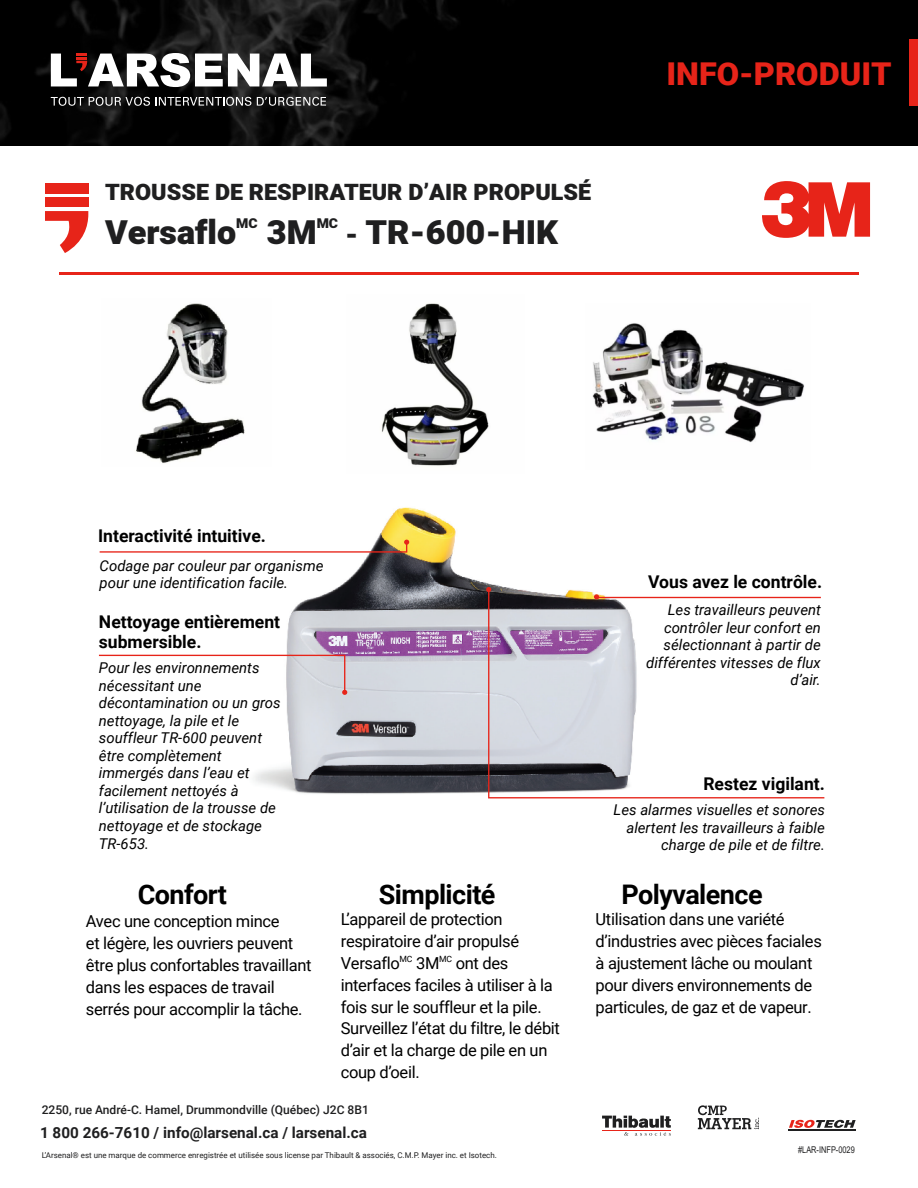
<style>
.page{position:relative;width:918px;height:1188px;background:#fff}
.page>*{position:absolute;margin:0;border:0;box-sizing:border-box;transform-origin:0 0}
.t1{font:900 33px "Heebo";color:#1f1f20}
.t2{font:900 31.5px "Roboto";color:#e72419}
.t3{font:700 27px "Roboto";letter-spacing:-.02em;color:#000}
.t4{font:900 22.5px "Heebo";color:#1f1f20}
.t5{font:700 17.55px/19.5px "Roboto";color:#000}
.t6{font:16.5px/21.9px "Roboto";letter-spacing:-.02em;color:#000}
.t7{font:700 15.3px "Roboto";color:#1f1f20}
.t8{font:italic 14.85px/17.5px "Roboto";color:#000}
.t9{font:900 13.5px "Heebo";color:#1f1f20}
.t10{font:500 12px "Roboto";color:#1f1f20}
.t11{font:9.3px "Arial";color:#1f1f20;scale:.8 1}
.t12{font:7.95px "Roboto";color:#1f1f20}
.s1{font-size:27px}
</style>
<div class="page">
<svg style="left:789px;top:1120px;width:67px;height:8px"></svg>
<hr style="left:788px;top:1129px;width:68px;height:2px;background:#1f1f20">
<svg style="left:698px;top:1105px;width:61px;height:24px"></svg>
<svg style="left:602px;top:1116px;width:69px;height:20px"></svg>
<img style="left:227px;top:507px;width:464px;height:292px">
<svg style="left:100px;top:540px;width:309px;height:13px"></svg>
<svg style="left:99px;top:655px;width:248px;height:40px"></svg>
<svg style="left:486px;top:587px;width:338px;height:211px"></svg>
<svg style="left:594px;top:594px;width:227px;height:5px"></svg>
<img style="left:381px;top:303px;width:108px;height:163px">
<img style="left:592px;top:323px;width:212px;height:120px">
<img style="left:136px;top:303px;width:109px;height:160px">
<hr style="left:59px;top:272px;width:800px;height:3px;background:#e72419">
<svg style="left:45px;top:211px;width:43px;height:42px"></svg>
<div style="left:45px;top:183px;width:43px;height:10px;background:#e72419"></div>
<div style="left:45px;top:197px;width:43px;height:10px;background:#e72419"></div>
<svg style="left:762px;top:181px;width:108px;height:57px"></svg>
<div style="left:0;top:0;width:918px;height:145px;background:#000"></div>
<div style="left:909px;top:40px;width:9px;height:66px;background:#e72419"></div>
<svg style="left:51px;top:53px;width:276px;height:34px"></svg>
<svg style="left:51px;top:97px;width:200px;height:9px"></svg>
<svg style="left:257px;top:97px;width:69px;height:9px"></svg>
<h3 class="t4" style="left:105px;top:177px;width:488px">TROUSSE DE RESPIRATEUR D’AIR PROPULSÉ</h3>
<h1 class="t1" style="left:105px;top:210px;width:133px">Versaflo</h1>
<p class="t9" style="left:236px;top:214px;width:23px">MC</p>
<h1 class="t1" style="left:267px;top:210px;width:51px">3M</h1>
<p class="t9" style="left:317px;top:214px;width:23px">MC</p>
<h1 class="t1" style="left:345px;top:210px;width:215px"><span class="s1">-</span> TR-600-HIK</h1>
<h2 class="t2" style="left:666px;top:52px;width:227px">INFO-PRODUIT</h2>
<p class="t5" style="left:98px;top:525px;width:169px">Interactivité intuitive.</p>
<p class="t8" style="left:100px;top:556px;width:225px">Codage par couleur par organisme pour une identification facile.</p>
<p class="t5" style="left:648px;top:571px;width:176px">Vous avez le contrôle.</p>
<p class="t5" style="left:99px;top:612px;width:183px">Nettoyage entièrement submersible.</p>
<p class="t8" style="left:646px;top:601px;width:176px;text-align:right">Les travailleurs peuvent contrôler leur confort en sélectionnant à partir de différentes vitesses de flux d’air.</p>
<p class="t8" style="left:99px;top:658px;width:183px">Pour les environnements nécessitant une décontamination ou un gros nettoyage, la pile et le souffleur TR-600 peuvent être complètement immergés dans l’eau et facilement nettoyés à l’utilisation de la trousse de nettoyage et de stockage<br>TR-653.</p>
<p class="t5" style="left:703px;top:774px;width:123px">Restez vigilant.</p>
<p class="t8" style="left:614px;top:801px;width:213px;text-align:right">Les alarmes visuelles et sonores alertent les travailleurs à faible charge de pile et de filtre.</p>
<h3 class="t3" style="left:138px;top:875px;width:91px">Confort</h3>
<p class="t6" style="left:86px;top:910px;width:227px">Avec une conception mince<br>et légère, les ouvriers peuvent être plus confortables travaillant dans les espaces de travail serrés pour accomplir la tâche.</p>
<h3 class="t3" style="left:379px;top:875px;width:118px">Simplicité</h3>
<p class="t6" style="left:341px;top:908px;width:221px">L’appareil de protection respiratoire d’air propulsé<br>Versaflo<sup>MC</sup> 3M<sup>MC</sup> ont des interfaces faciles à utiliser à la fois sur le souffleur et la pile.<br>Surveillez l’état du filtre, le débit d’air et la charge de pile en un coup d’oeil.</p>
<p class="t10" style="left:42px;top:1101px;width:329px">2250, rue André-C. Hamel, Drummondville (Québec) J2C 8B1</p>
<p class="t7" style="left:40px;top:1122px;width:328px">1 800 266-7610 / info@larsenal.ca / larsenal.ca</p>
<p class="t12" style="left:42px;top:1149px;width:457px">L’Arsenal® est une marque de commerce enregistrée et utilisée sous license par Thibault &amp; associés, C.M.P. Mayer inc. et Isotech.</p>
<h3 class="t3" style="left:621px;top:875px;width:143px">Polyvalence</h3>
<p class="t6" style="left:596px;top:908px;width:228px">Utilisation dans une variété d’industries avec pièces faciales à ajustement lâche ou moulant pour divers environnements de particules, de gaz et de vapeur.</p>
<p class="t11" style="left:798px;top:1143px;width:72px">#LAR-INFP-0029</p>
</div>
